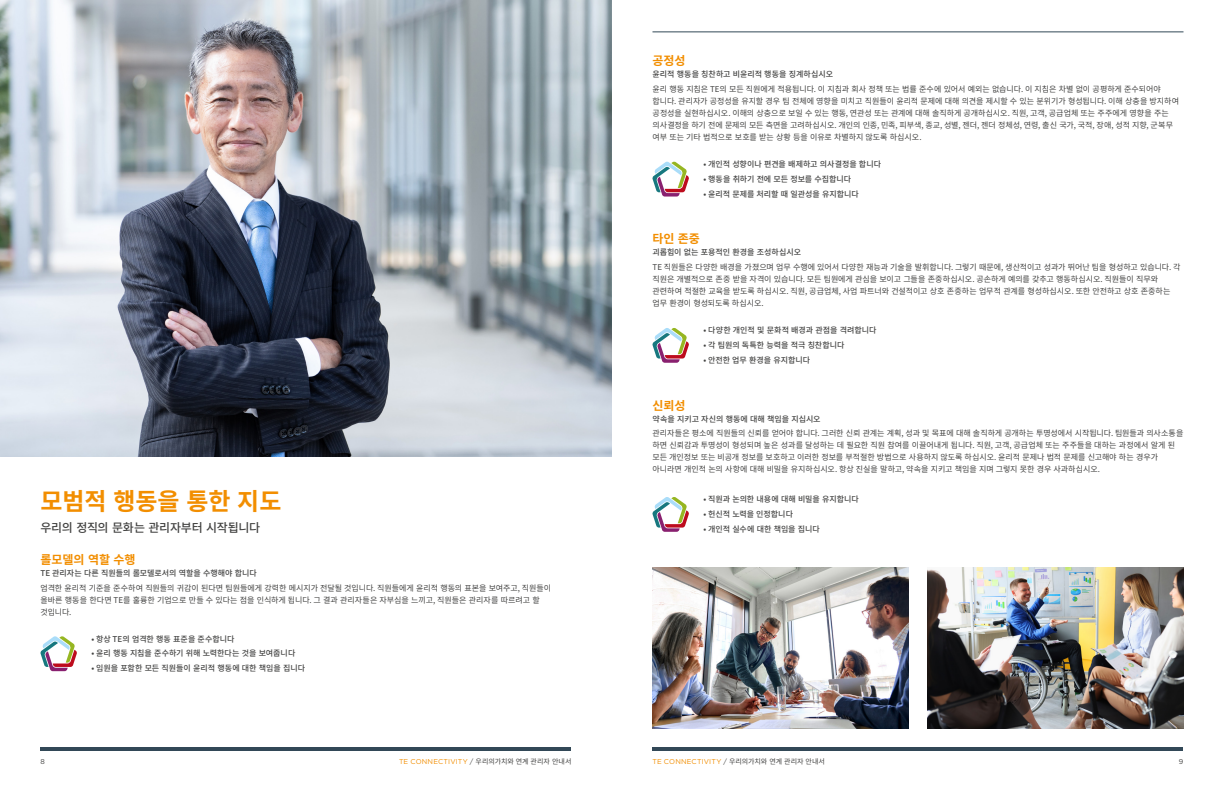
<style>
.page{position:relative;width:1224px;height:792px;background:#fff}
.page>*{position:absolute;margin:0;border:0;box-sizing:border-box;transform-origin:0 0}
.t1{font:700 24px "Noto Sans CJ Kkr";color:#f28e00}
.t2{font:500 12px "Noto Sans CJ Kkr";letter-spacing:-.025em;color:#424241}
.t3{font:700 12px "Noto Sans CJ Kkr";color:#f28e00}
.t4{font:8px/12px "Noto Sans CJ Kkr";letter-spacing:-.01em;color:#424241}
.t5{font:500 8px "Noto Sans CJ Kkr";letter-spacing:-.005em;color:#424241}
.t6{font:7px "Gotham";letter-spacing:.02em;color:#f28e00}
.t7{font:7px "Gotham";color:#424241}
.s1{color:#424241}
.s2{font-family:"Noto Sans CJ Kkr";color:#424241}
</style>
<div class="page">
<hr style="left:652px;top:32px;width:532px;height:1px;background:#324857">
<hr style="left:40px;top:747px;width:532px;height:4px;background:#324857">
<hr style="left:652px;top:747px;width:532px;height:4px;background:#324857">
<img style="left:0;top:0;width:612px;height:456px">
<svg style="left:40px;top:636px;width:37px;height:35px"></svg>
<svg style="left:652px;top:161px;width:37px;height:36px"></svg>
<svg style="left:652px;top:328px;width:37px;height:35px"></svg>
<svg style="left:652px;top:497px;width:37px;height:35px"></svg>
<img style="left:652px;top:567px;width:257px;height:162px">
<img style="left:927px;top:567px;width:257px;height:162px">
<h1 class="t1" style="left:40px;top:487px;width:242px">모범적 행동을 통한 지도</h1>
<h2 class="t2" style="left:40px;top:521px;width:221px">우리의 정직의 문화는 관리자부터 시작됩니다</h2>
<h2 class="t3" style="left:40px;top:553px;width:97px">롤모델의 역할 수행</h2>
<p class="t5" style="left:40px;top:568px;width:218px">TE 관리자는 다른 직원들의 롤모델로서의 역할을 수행해야 합니다</p>
<p class="t4" style="left:40px;top:582px;width:512px">엄격한 윤리적 기준을 준수하여 직원들의 귀감이 된다면 팀원들에게 강력한 메시지가 전달될 것입니다. 직원들에게 윤리적 행동의 표본을 보여주고, 직원들이 올바른 행동을 한다면 TE를 훌륭한 기업으로 만들 수 있다는 점을 인식하게 됩니다. 그 결과 관리자들은 자부심을 느끼고, 직원들은 관리자를 따르려고 할 것입니다.</p>
<p class="t5" style="left:92px;top:634px;width:145px">• 항상 TE의 엄격한 행동 표준을 준수합니다</p>
<p class="t5" style="left:92px;top:649px;width:205px">• 윤리 행동 지침을 준수하기 위해 노력한다는 것을 보여줍니다</p>
<p class="t5" style="left:92px;top:664px;width:215px">• 임원을 포함한 모든 직원들이 윤리적 행동에 대한 책임을 집니다</p>
<h2 class="t3" style="left:652px;top:54px;width:35px">공정성</h2>
<p class="t5" style="left:652px;top:70px;width:182px">윤리적 행동을 칭찬하고 비윤리적 행동을 징계하십시오</p>
<p class="t4" style="left:652px;top:83px;width:528px">윤리 행동 지침은 TE의 모든 직원에게 적용됩니다. 이 지침과 회사 정책 또는 법률 준수에 있어서 예외는 없습니다. 이 지침은 차별 없이 공평하게 준수되어야 합니다. 관리자가 공정성을 유지할 경우 팀 전체에 영향을 미치고 직원들이 윤리적 문제에 대해 의견을 제시할 수 있는 분위기가 형성됩니다. 이해 상충을 방지하여 공정성을 실현하십시오. 이해의 상충으로 보일 수 있는 행동, 연관성 또는 관계에 대해 솔직하게 공개하십시오. 직원, 고객, 공급업체 또는 주주에게 영향을 주는 의사결정을 하기 전에 문제의 모든 측면을 고려하십시오. 개인의 인종, 민족, 피부색, 종교, 성별, 젠더, 젠더 정체성, 연령, 출신 국가, 국적, 장애, 성적 지향, 군복무 여부 또는 기타 법적으로 보호를 받는 상황 등을 이유로 차별하지 않도록 하십시오.</p>
<p class="t5" style="left:704px;top:159px;width:179px">• 개인적 성향이나 편견을 배제하고 의사결정을 합니다</p>
<p class="t5" style="left:704px;top:174px;width:149px">• 행동을 취하기 전에 모든 정보를 수집합니다</p>
<p class="t5" style="left:704px;top:189px;width:157px">• 윤리적 문제를 처리할 때 일관성을 유지합니다</p>
<h2 class="t3" style="left:652px;top:232px;width:49px">타인 존중</h2>
<p class="t5" style="left:652px;top:248px;width:150px">괴롭힘이 없는 포용적인 환경을 조성하십시오</p>
<p class="t4" style="left:652px;top:261px;width:529px">TE 직원들은 다양한 배경을 가졌으며 업무 수행에 있어서 다양한 재능과 기술을 발휘합니다. 그렇기 때문에, 생산적이고 성과가 뛰어난 팀을 형성하고 있습니다. 각 직원은 개별적으로 존중 받을 자격이 있습니다. 모든 팀원에게 관심을 보이고 그들을 존중하십시오. 공손하게 예의를 갖추고 행동하십시오. 직원들이 직무와 관련하여 적절한 교육을 받도록 하십시오. 직원, 공급업체, 사업 파트너와 건설적이고 상호 존중하는 업무적 관계를 형성하십시오. 또한 안전하고 상호 존중하는 업무 환경이 형성되도록 하십시오.</p>
<p class="t5" style="left:704px;top:326px;width:175px">• 다양한 개인적 및 문화적 배경과 관점을 격려합니다</p>
<p class="t5" style="left:704px;top:340px;width:142px">• 각 팀원의 독특한 능력을 적극 칭찬합니다</p>
<p class="t5" style="left:704px;top:355px;width:108px">• 안전한 업무 환경을 유지합니다</p>
<h2 class="t3" style="left:652px;top:398px;width:35px">신뢰성</h2>
<p class="t5" style="left:652px;top:414px;width:170px">약속을 지키고 자신의 행동에 대해 책임을 지십시오</p>
<p class="t4" style="left:652px;top:428px;width:532px">관리자들은 평소에 직원들의 신뢰를 얻어야 합니다. 그러한 신뢰 관계는 계획, 성과 및 목표에 대해 솔직하게 공개하는 투명성에서 시작됩니다. 팀원들과 의사소통을 하면 신뢰감과 투명성이 형성되며 높은 성과를 달성하는 데 필요한 직원 참여를 이끌어내게 됩니다. 직원, 고객, 공급업체 또는 주주들을 대하는 과정에서 알게 된 모든 개인정보 또는 비공개 정보를 보호하고 이러한 정보를 부적절한 방법으로 사용하지 않도록 하십시오. 윤리적 문제나 법적 문제를 신고해야 하는 경우가 아니라면 개인적 논의 사항에 대해 비밀을 유지하십시오. 항상 진실을 말하고, 약속을 지키고 책임을 지며 그렇지 못한 경우 사과하십시오.</p>
<p class="t5" style="left:704px;top:495px;width:157px">• 직원과 논의한 내용에 대해 비밀을 유지합니다</p>
<p class="t5" style="left:704px;top:510px;width:91px">• 헌신적 노력을 인정합니다</p>
<p class="t5" style="left:704px;top:524px;width:118px">• 개인적 실수에 대한 책임을 집니다</p>
<p class="t7" style="left:40px;top:757px;width:6px">8</p>
<p class="t6" style="left:399px;top:757px;width:174px">TE CONNECTIVITY <span class="s1">/</span> <span class="s2">우리의가치와 연계 관리자 안내서</span></p>
<p class="t6" style="left:653px;top:757px;width:174px">TE CONNECTIVITY <span class="s1">/</span> <span class="s2">우리의가치와 연계 관리자 안내서</span></p>
<p class="t7" style="left:1179px;top:757px;width:6px">9</p>
</div>
